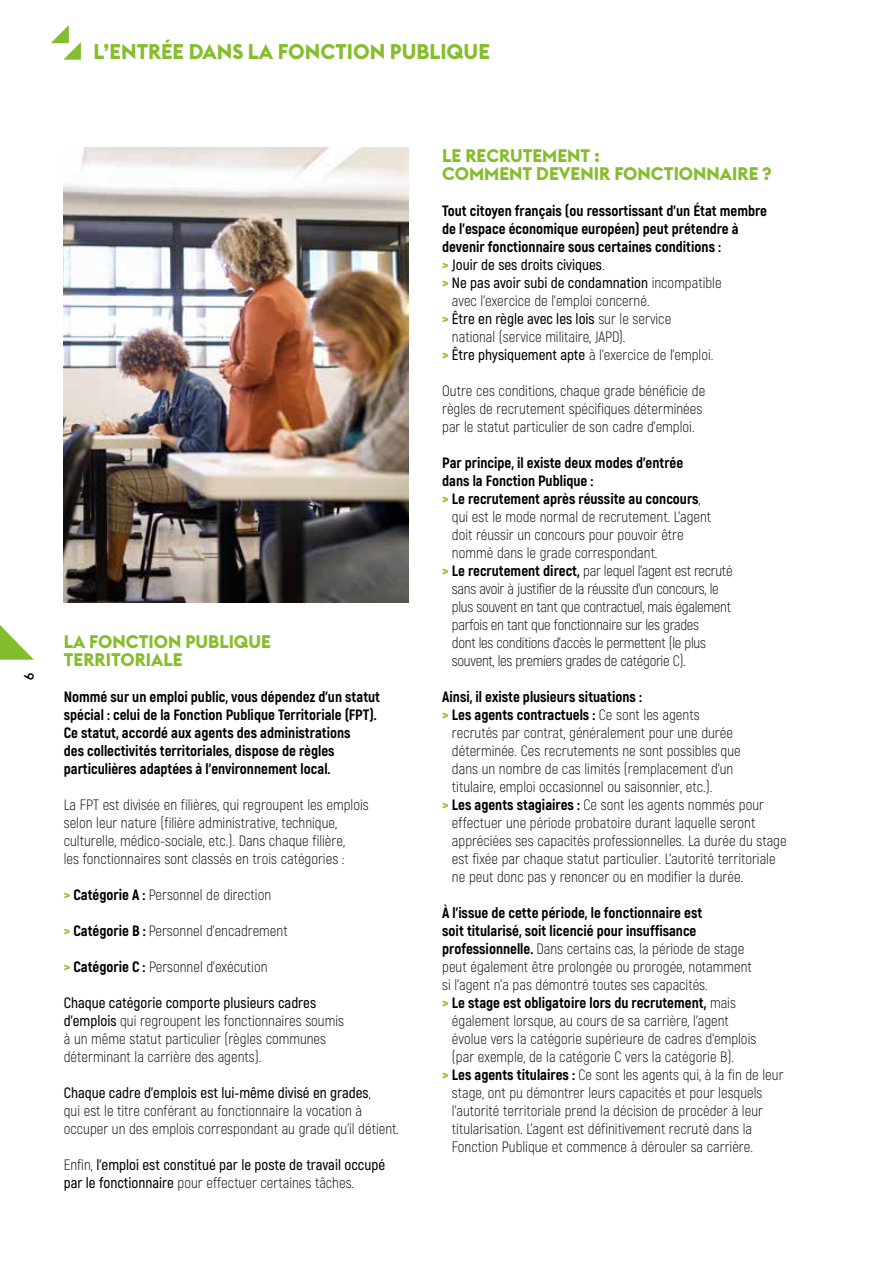
<style>
.page{position:relative;width:893px;height:1263px;background:#fff}
.page>*{position:absolute;margin:0;border:0;box-sizing:border-box;transform-origin:0 0}
.t1{font:700 21px "Euclid Flex";color:#86bd2c}
.t2{font:700 18px/18px "Euclid Flex";color:#86bd2c}
.t3{font:300 15px/18px "Akrobat";color:#000}
.t4{font:800 15px/18px "Akrobat";color:#000}
.t5{font:300 15px "Akrobat";letter-spacing:-.02em;color:#000}
.t6{font:600 15px/18px "Akrobat";color:#000}
.t7{font:500 13.5px "Euclid Flex";color:#000}
.s1{font-weight:800;color:#86bd2c}
.s2{font-weight:800}
.s3{font-weight:600}
.s4{font-weight:300}
.s5{color:#86bd2c}
</style>
<div class="page">
<svg style="left:0;top:625px;width:34px;height:35px"></svg>
<img style="left:64px;top:148px;width:344px;height:454px">
<svg style="left:51px;top:26px;width:30px;height:33px"></svg>
<h1 class="t1" style="left:94px;top:40px;width:398px">L’ENTRÉE DANS LA FONCTION PUBLIQUE</h1>
<p class="t7" style="left:21px;top:680px;width:9px;rotate:-90deg">6</p>
<p class="t2" style="left:64px;top:633px;width:209px">LA FONCTION PUBLIQUE<br>TERRITORIALE</p>
<p class="t4" style="left:64px;top:688px;width:318px">Nommé sur un emploi public, vous dépendez d’un statut spécial : celui de la Fonction Publique Territoriale (FPT).<br>Ce statut, accordé aux agents des administrations<br>des collectivités territoriales, dispose de règles particulières adaptées à l’environnement local.</p>
<p class="t3" style="left:64px;top:796px;width:306px">La FPT est divisée en filières, qui regroupent les emplois selon leur nature (filière administrative, technique, culturelle, médico-sociale, etc.). Dans chaque filière,<br>les fonctionnaires sont classés en trois catégories :</p>
<p class="t3" style="left:64px;top:886px;width:209px"><span class="s1">&gt;</span> <span class="s2">Catégorie A :</span> Personnel de direction</p>
<p class="t3" style="left:64px;top:922px;width:225px"><span class="s1">&gt;</span> <span class="s2">Catégorie B :</span> Personnel d’encadrement</p>
<p class="t3" style="left:64px;top:958px;width:205px"><span class="s1">&gt;</span> <span class="s2">Catégorie C :</span> Personnel d’exécution</p>
<p class="t3" style="left:64px;top:994px;width:282px"><span class="s3">Chaque catégorie comporte plusieurs cadres d’emplois</span> qui regroupent les fonctionnaires soumis à un même statut particulier (règles communes déterminant la carrière des agents).</p>
<p class="t3" style="left:64px;top:1084px;width:337px"><span class="s3">Chaque cadre d’emplois est lui-même divisé en grades</span>,<br>qui est le titre conférant au fonctionnaire la vocation à occuper un des emplois correspondant au grade qu’il détient.</p>
<p class="t6" style="left:64px;top:1156px;width:323px"><span class="s4">Enfin,</span> l’emploi est constitué par le poste de travail occupé par le fonctionnaire <span class="s4">pour effectuer certaines tâches.</span></p>
<p class="t2" style="left:442px;top:147px;width:331px">LE RECRUTEMENT :<br>COMMENT DEVENIR FONCTIONNAIRE ?</p>
<p class="t4" style="left:442px;top:202px;width:326px">Tout citoyen français (ou ressortissant d’un État membre</p>
<p class="t4" style="left:442px;top:220px;width:298px">de l’espace économique européen) peut prétendre à</p>
<p class="t4" style="left:442px;top:238px;width:280px">devenir fonctionnaire sous certaines conditions :</p>
<p class="t6" style="left:442px;top:256px;width:164px"><span class="s1">&gt;</span> Jouir de ses droits civiques<span class="s4">.</span></p>
<p class="t6" style="left:442px;top:274px;width:281px"><span class="s1">&gt;</span> Ne pas avoir subi de condamnation <span class="s4">incompatible</span></p>
<p class="t3" style="left:452px;top:292px;width:199px">avec l’exercice de l’emploi concerné.</p>
<p class="t6" style="left:442px;top:310px;width:231px"><span class="s1">&gt;</span> Être en règle avec les lois <span class="s4">sur le service</span></p>
<p class="t3" style="left:452px;top:328px;width:175px">national (service militaire, JAPD).</p>
<p class="t3" style="left:442px;top:346px;width:273px"><span class="s1">&gt;</span> <span class="s3">Être physiquement apte</span> à l’exercice de l’emploi.</p>
<p class="t3" style="left:442px;top:382px;width:265px">Outre ces conditions, chaque grade bénéficie de règles de recrutement spécifiques déterminées par le statut particulier de son cadre d’emploi.</p>
<p class="t4" style="left:442px;top:454px;width:242px">Par principe, il existe deux modes d’entrée</p>
<p class="t4" style="left:442px;top:472px;width:153px">dans la Fonction Publique :</p>
<p class="t4" style="left:442px;top:490px;width:260px"><span class="s5">&gt;</span> Le recrutement après réussite au concours<span class="s4">,</span></p>
<p class="t3" style="left:452px;top:508px;width:261px">qui est le mode normal de recrutement. L’agent</p>
<p class="t3" style="left:452px;top:526px;width:233px">doit réussir un concours pour pouvoir être</p>
<p class="t3" style="left:452px;top:544px;width:207px">nommé dans le grade correspondant.</p>
<p class="t5" style="left:442px;top:562px;width:292px"><span class="s1">&gt;</span> <span class="s2">Le recrutement direct,</span> par lequel l’agent est recruté</p>
<p class="t5" style="left:452px;top:580px;width:268px">sans avoir à justifier de la réussite d’un concours, le</p>
<p class="t5" style="left:452px;top:598px;width:280px">plus souvent en tant que contractuel, mais également</p>
<p class="t5" style="left:452px;top:616px;width:249px">parfois en tant que fonctionnaire sur les grades</p>
<p class="t5" style="left:452px;top:634px;width:256px">dont les conditions d’accès le permettent (le plus</p>
<p class="t5" style="left:452px;top:652px;width:235px">souvent, les premiers grades de catégorie C).</p>
<p class="t4" style="left:442px;top:688px;width:201px">Ainsi, il existe plusieurs situations :</p>
<p class="t4" style="left:442px;top:706px;width:259px"><span class="s5">&gt;</span> Les agents contractuels : <span class="s4">Ce sont les agents</span></p>
<p class="t3" style="left:452px;top:724px;width:282px">recrutés par contrat, généralement pour une durée</p>
<p class="t3" style="left:452px;top:742px;width:290px">déterminée. Ces recrutements ne sont possibles que</p>
<p class="t3" style="left:452px;top:760px;width:283px">dans un nombre de cas limités (remplacement d’un</p>
<p class="t3" style="left:452px;top:778px;width:262px">titulaire, emploi occasionnel ou saisonnier, etc.).</p>
<p class="t3" style="left:442px;top:796px;width:323px"><span class="s1">&gt;</span> <span class="s2">Les agents stagiaires :</span> Ce sont les agents nommés pour</p>
<p class="t3" style="left:452px;top:814px;width:305px">effectuer une période probatoire durant laquelle seront</p>
<p class="t3" style="left:452px;top:832px;width:336px">appréciées ses capacités professionnelles. La durée du stage</p>
<p class="t3" style="left:452px;top:850px;width:325px">est fixée par chaque statut particulier. L’autorité territoriale</p>
<p class="t3" style="left:452px;top:868px;width:293px">ne peut donc pas y renoncer ou en modifier la durée.</p>
<p class="t4" style="left:442px;top:904px;width:261px">À l’issue de cette période, le fonctionnaire est</p>
<p class="t4" style="left:442px;top:922px;width:256px">soit titularisé, soit licencié pour insuffisance</p>
<p class="t3" style="left:442px;top:940px;width:304px"><span class="s2">professionnelle.</span> Dans certains cas, la période de stage</p>
<p class="t3" style="left:442px;top:958px;width:311px">peut également être prolongée ou prorogée, notamment</p>
<p class="t3" style="left:442px;top:976px;width:267px">si l’agent n’a pas démontré toutes ses capacités.</p>
<p class="t4" style="left:442px;top:994px;width:295px"><span class="s5">&gt;</span> Le stage est obligatoire lors du recrutement, <span class="s4">mais</span></p>
<p class="t3" style="left:452px;top:1012px;width:278px">également lorsque, au cours de sa carrière, l’agent</p>
<p class="t3" style="left:452px;top:1030px;width:306px">évolue vers la catégorie supérieure de cadres d’emplois</p>
<p class="t3" style="left:452px;top:1048px;width:284px">(par exemple, de la catégorie C vers la catégorie B).</p>
<p class="t3" style="left:442px;top:1066px;width:343px"><span class="s1">&gt;</span> <span class="s2">Les agents titulaires :</span> Ce sont les agents qui, à la fin de leur</p>
<p class="t3" style="left:452px;top:1084px;width:312px">stage, ont pu démontrer leurs capacités et pour lesquels</p>
<p class="t3" style="left:452px;top:1102px;width:313px">l’autorité territoriale prend la décision de procéder à leur</p>
<p class="t3" style="left:452px;top:1120px;width:302px">titularisation. L’agent est définitivement recruté dans la</p>
<p class="t3" style="left:452px;top:1138px;width:302px">Fonction Publique et commence à dérouler sa carrière.</p>
</div>
